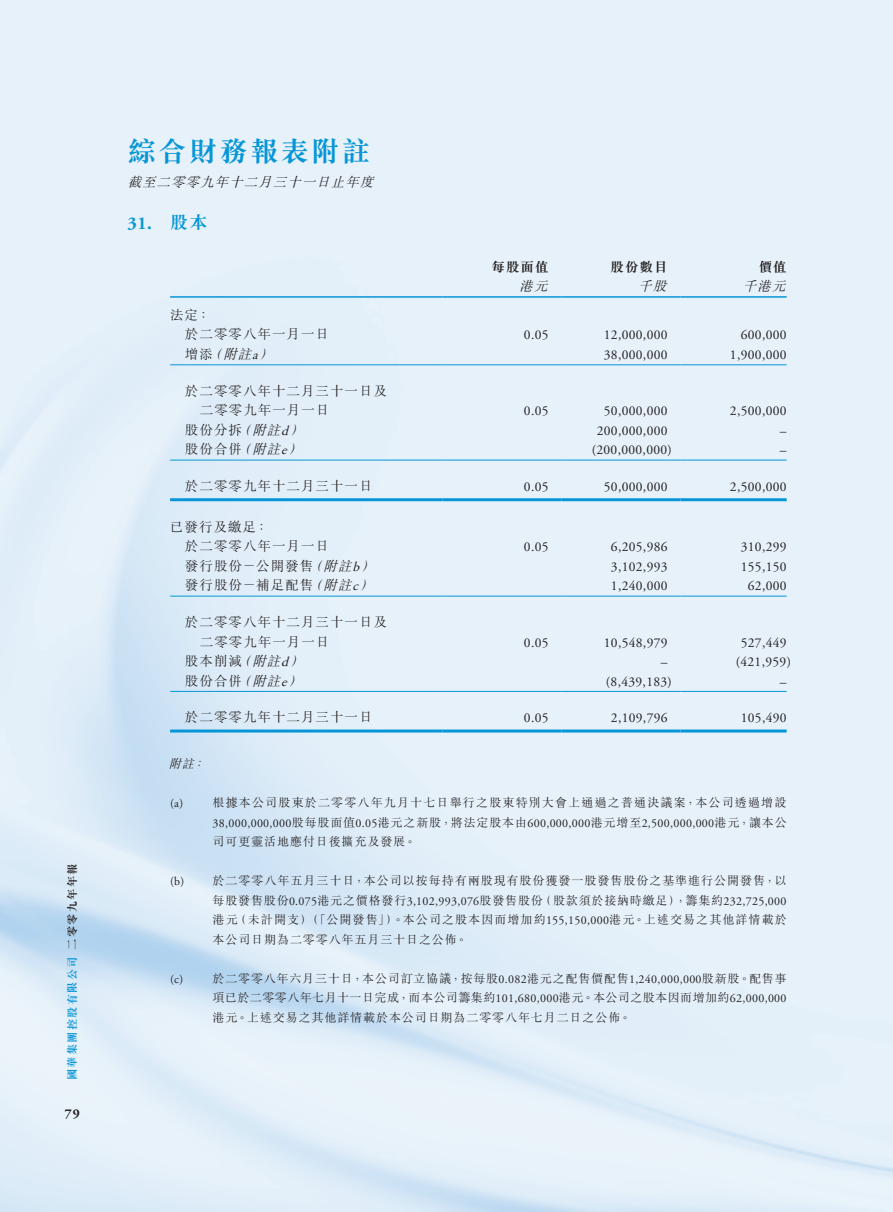
<style>
.page{position:relative;width:893px;height:1212px;background:#fff}
.page>*{position:absolute;margin:0;border:0;box-sizing:border-box;transform-origin:0 0}
.t1{font:700 28.5px "M Sung HK";letter-spacing:.075em;color:#0696d7}
.Heading_1{font:700 18px "Adobe Garamond Pro";color:#0696d7}
.Heading_1-2{font:700 18px "M Sung HK";color:#0696d7}
.Body_Text{font:13.5px "Adobe Garamond Pro";letter-spacing:.025em;color:#231f20}
.Body_Text-2{font:300 13.5px "M Sung HK";letter-spacing:.075em;color:#231f20}
.Body_Text-3{font:italic 300 13.5px "M Sung HK";color:#231f20}
.Body_Text-4{font:700 13.5px "M Sung HK";letter-spacing:.075em;color:#231f20}
.t2{font:700 13.5px "Adobe Garamond Pro";color:#231f20}
.Notes{font:300 12px/19.5px "M Sung HK";letter-spacing:.075em;color:#231f20}
.Notes-2{font:300 12px/19.5px "M Sung HK";letter-spacing:.04em;color:#231f20}
.Notes-3{font:300 12px "M Sung HK";letter-spacing:.1em;color:#231f20}
.Notes-4{font:12px "Adobe Garamond Pro";color:#231f20}
.Notes-5{font:italic 300 12px "M Sung HK";color:#231f20}
.t3{font:700 11.25px "M Sung HK";letter-spacing:.11em;color:#0696d7}
.s1{color:#231f20}
.s2{font-family:"Adobe Garamond Pro";font-weight:400}
</style>
<div class="page">
<img style="left:0;top:0;width:893px;height:1212px">
<hr style="left:170px;top:296px;width:272px;height:2px;background:#0696d7">
<hr style="left:442px;top:296px;width:119px;height:2px;background:#0696d7">
<hr style="left:561px;top:296px;width:119px;height:2px;background:#0696d7">
<hr style="left:680px;top:296px;width:107px;height:2px;background:#0696d7">
<hr style="left:170px;top:364px;width:272px;height:1px;background:#0696d7">
<hr style="left:442px;top:364px;width:119px;height:1px;background:#0696d7">
<hr style="left:561px;top:364px;width:119px;height:1px;background:#0696d7">
<hr style="left:680px;top:364px;width:107px;height:1px;background:#0696d7">
<hr style="left:170px;top:460px;width:272px;height:1px;background:#0696d7">
<hr style="left:442px;top:460px;width:119px;height:1px;background:#0696d7">
<hr style="left:561px;top:460px;width:119px;height:1px;background:#0696d7">
<hr style="left:680px;top:460px;width:107px;height:1px;background:#0696d7">
<hr style="left:170px;top:498px;width:272px;height:3px;background:#0696d7">
<hr style="left:442px;top:498px;width:119px;height:3px;background:#0696d7">
<hr style="left:561px;top:498px;width:119px;height:3px;background:#0696d7">
<hr style="left:680px;top:498px;width:107px;height:3px;background:#0696d7">
<hr style="left:170px;top:596px;width:272px;height:1px;background:#0696d7">
<hr style="left:442px;top:596px;width:119px;height:1px;background:#0696d7">
<hr style="left:561px;top:596px;width:119px;height:1px;background:#0696d7">
<hr style="left:680px;top:596px;width:107px;height:1px;background:#0696d7">
<hr style="left:170px;top:691px;width:272px;height:1px;background:#0696d7">
<hr style="left:442px;top:691px;width:119px;height:1px;background:#0696d7">
<hr style="left:561px;top:691px;width:119px;height:1px;background:#0696d7">
<hr style="left:680px;top:691px;width:107px;height:1px;background:#0696d7">
<hr style="left:170px;top:729px;width:272px;height:3px;background:#0696d7">
<hr style="left:442px;top:729px;width:119px;height:3px;background:#0696d7">
<hr style="left:561px;top:729px;width:119px;height:3px;background:#0696d7">
<hr style="left:680px;top:729px;width:107px;height:3px;background:#0696d7">
<p class="t3" style="left:67px;top:1080px;width:218px;rotate:-90deg">國華集團控股有限公司 <span class="s1">二零零九年年報</span></p>
<p class="t2" style="left:65px;top:1105px;width:16px">79</p>
<h1 class="t1" style="left:128px;top:138px;width:244px">綜合財務報表附註</h1>
<p class="Body_Text-3" style="left:128px;top:173px;width:252px">截至二零零九年十二月三十一日止年度</p>
<p class="Heading_1" style="left:128px;top:212px;width:26px">31.</p>
<p class="Heading_1-2" style="left:170px;top:213px;width:39px">股本</p>
<p class="Body_Text-4" style="left:492px;top:260px;width:58px">每股面值</p>
<p class="Body_Text-4" style="left:611px;top:260px;width:58px">股份數目</p>
<p class="Body_Text-4" style="left:759px;top:260px;width:29px">價值</p>
<p class="Body_Text-3" style="left:519px;top:277px;width:34px">港元</p>
<p class="Body_Text-3" style="left:638px;top:277px;width:34px">千股</p>
<p class="Body_Text-3" style="left:743px;top:277px;width:49px">千港元</p>
<p class="Body_Text-2" style="left:170px;top:305px;width:42px">法定：</p>
<p class="Body_Text-2" style="left:185px;top:325px;width:146px">於二零零八年一月一日</p>
<p class="Body_Text" style="left:524px;top:327px;width:26px">0.05</p>
<p class="Body_Text" style="left:604px;top:327px;width:65px">12,000,000</p>
<p class="Body_Text" style="left:741px;top:327px;width:47px">600,000</p>
<p class="Body_Text-3" style="left:223px;top:344px;width:41px">附註<span class="s2">a</span></p>
<p class="Body_Text-2" style="left:185px;top:344px;width:30px">增添</p>
<p class="Body_Text-2" style="left:185px;top:381px;width:204px">於二零零八年十二月三十一日及</p>
<p class="Body_Text-3" style="left:208px;top:344px;width:20px">（</p>
<p class="Body_Text-3" style="left:260px;top:344px;width:20px">(</p>
<p class="Body_Text" style="left:604px;top:347px;width:65px">38,000,000</p>
<p class="Body_Text" style="left:730px;top:347px;width:58px">1,900,000</p>
<p class="Body_Text-2" style="left:200px;top:401px;width:131px">二零零九年一月一日</p>
<p class="Body_Text" style="left:524px;top:403px;width:26px">0.05</p>
<p class="Body_Text" style="left:604px;top:403px;width:65px">50,000,000</p>
<p class="Body_Text" style="left:730px;top:403px;width:58px">2,500,000</p>
<p class="Body_Text-2" style="left:185px;top:420px;width:59px">股份分拆</p>
<p class="Body_Text-3" style="left:252px;top:420px;width:42px">附註<span class="s2">d</span></p>
<p class="Body_Text-3" style="left:237px;top:420px;width:20px">（</p>
<p class="Body_Text-3" style="left:290px;top:420px;width:20px">(</p>
<p class="Body_Text" style="left:597px;top:422px;width:72px">200,000,000</p>
<p class="Body_Text" style="left:780px;top:422px;width:8px">–</p>
<p class="Body_Text-2" style="left:185px;top:440px;width:59px">股份合併</p>
<p class="Body_Text-3" style="left:252px;top:440px;width:40px">附註<span class="s2">e</span></p>
<p class="Body_Text-3" style="left:237px;top:440px;width:20px">（</p>
<p class="Body_Text-3" style="left:288px;top:440px;width:20px">(</p>
<p class="Body_Text" style="left:592px;top:442px;width:82px">)200,000,000(</p>
<p class="Body_Text" style="left:780px;top:442px;width:8px">–</p>
<p class="Body_Text-2" style="left:185px;top:476px;width:189px">於二零零九年十二月三十一日</p>
<p class="Body_Text-2" style="left:170px;top:517px;width:100px">已發行及繳足：</p>
<p class="Body_Text" style="left:524px;top:479px;width:26px">0.05</p>
<p class="Body_Text" style="left:604px;top:479px;width:65px">50,000,000</p>
<p class="Body_Text" style="left:730px;top:479px;width:58px">2,500,000</p>
<p class="Body_Text-2" style="left:185px;top:537px;width:146px">於二零零八年一月一日</p>
<p class="Body_Text" style="left:524px;top:539px;width:26px">0.05</p>
<p class="Body_Text" style="left:611px;top:539px;width:58px">6,205,986</p>
<p class="Body_Text" style="left:741px;top:539px;width:47px">310,299</p>
<p class="Body_Text-3" style="left:323px;top:556px;width:42px">附註<span class="s2">b</span></p>
<p class="Body_Text-2" style="left:185px;top:556px;width:130px">發行股份－公開發售</p>
<p class="Body_Text-3" style="left:308px;top:556px;width:20px">（</p>
<p class="Body_Text-3" style="left:361px;top:556px;width:20px">(</p>
<p class="Body_Text" style="left:611px;top:558px;width:58px">3,102,993</p>
<p class="Body_Text" style="left:741px;top:558px;width:47px">155,150</p>
<p class="Body_Text-2" style="left:185px;top:576px;width:130px">發行股份－補足配售</p>
<p class="Body_Text-2" style="left:185px;top:612px;width:204px">於二零零八年十二月三十一日及</p>
<p class="Body_Text-3" style="left:323px;top:576px;width:41px">附註<span class="s2">c</span></p>
<p class="Body_Text-3" style="left:308px;top:576px;width:20px">（</p>
<p class="Body_Text-3" style="left:360px;top:576px;width:20px">(</p>
<p class="Body_Text" style="left:611px;top:578px;width:58px">1,240,000</p>
<p class="Body_Text" style="left:748px;top:578px;width:40px">62,000</p>
<p class="Body_Text-2" style="left:200px;top:632px;width:131px">二零零九年一月一日</p>
<p class="Body_Text" style="left:524px;top:634px;width:26px">0.05</p>
<p class="Body_Text" style="left:604px;top:634px;width:65px">10,548,979</p>
<p class="Body_Text" style="left:741px;top:634px;width:47px">527,449</p>
<p class="Body_Text-2" style="left:185px;top:651px;width:59px">股本削減</p>
<p class="Body_Text-3" style="left:252px;top:651px;width:42px">附註<span class="s2">d</span></p>
<p class="Body_Text-3" style="left:237px;top:651px;width:20px">（</p>
<p class="Body_Text-3" style="left:290px;top:651px;width:20px">(</p>
<p class="Body_Text" style="left:661px;top:654px;width:8px">–</p>
<p class="Body_Text" style="left:736px;top:654px;width:57px">)421,959(</p>
<p class="Body_Text-2" style="left:185px;top:671px;width:59px">股份合併</p>
<p class="Body_Text-3" style="left:252px;top:671px;width:40px">附註<span class="s2">e</span></p>
<p class="Body_Text-3" style="left:237px;top:671px;width:20px">（</p>
<p class="Body_Text-3" style="left:288px;top:671px;width:20px">(</p>
<p class="Body_Text" style="left:606px;top:673px;width:68px">)8,439,183(</p>
<p class="Body_Text" style="left:780px;top:673px;width:8px">–</p>
<p class="Body_Text-2" style="left:185px;top:708px;width:189px">於二零零九年十二月三十一日</p>
<p class="Notes-5" style="left:193px;top:755px;width:18px">：</p>
<p class="Notes-5" style="left:169px;top:755px;width:31px">附註</p>
<p class="Body_Text" style="left:524px;top:710px;width:26px">0.05</p>
<p class="Body_Text" style="left:611px;top:710px;width:58px">2,109,796</p>
<p class="Body_Text" style="left:741px;top:710px;width:47px">105,490</p>
<p class="Notes-4" style="left:170px;top:796px;width:15px">)a(</p>
<p class="Notes-4" style="left:170px;top:874px;width:16px">)b(</p>
<p class="Notes-4" style="left:170px;top:971px;width:15px">)c(</p>
<p class="Notes-3" style="left:213px;top:794px;width:575px">根據本公司股東於二零零八年九月十七日舉行之股東特別大會上通過之普通決議案，本公司透過增設</p>
<p class="Notes" style="left:213px;top:812px;width:576px"><span class="s2">38,000,000,000</span>股每股面值<span class="s2">0.05</span>港元之新股，將法定股本由<span class="s2">600,000,000</span>港元增至<span class="s2">2,500,000,000</span>港元，讓本公司可更靈活地應付日後擴充及發展。</p>
<p class="Notes" style="left:213px;top:870px;width:576px">於二零零八年五月三十日，本公司以按每持有兩股現有股份獲發一股發售股份之基準進行公開發售，以</p>
<p class="Notes" style="left:540px;top:890px;width:248px">（股款須於接納時繳足，）籌集約<span class="s2">232,725,000</span></p>
<p class="Notes" style="left:234px;top:890px;width:554px;text-indent:-22px">每股發售股份<span class="s2">0.075</span>港元之價格發行<span class="s2">3,102,993,076</span>股發售股份<br>（未計開支）（「公開發售」）。本公司之股本因而增加約<span class="s2">155,150,000</span>港元。上述交易之其他詳情載於</p>
<p class="Notes" style="left:213px;top:909px;width:257px">港元<br>本公司日期為二零零八年五月三十日之公佈。</p>
<p class="Notes" style="left:213px;top:968px;width:576px">於二零零八年六月三十日，本公司訂立協議，按每股<span class="s2">0.082</span>港元之配售價配售<span class="s2">1,240,000,000</span>股新股。配售事</p>
<p class="Notes-2" style="left:213px;top:987px;width:575px">項已於二零零八年七月十一日完成，而本公司籌集約<span class="s2">101,680,000</span>港元。本公司之股本因而增加約<span class="s2">62,000,000</span>港元。上述交易之其他詳情載於本公司日期為二零零八年七月二日之公佈。</p>
</div>
